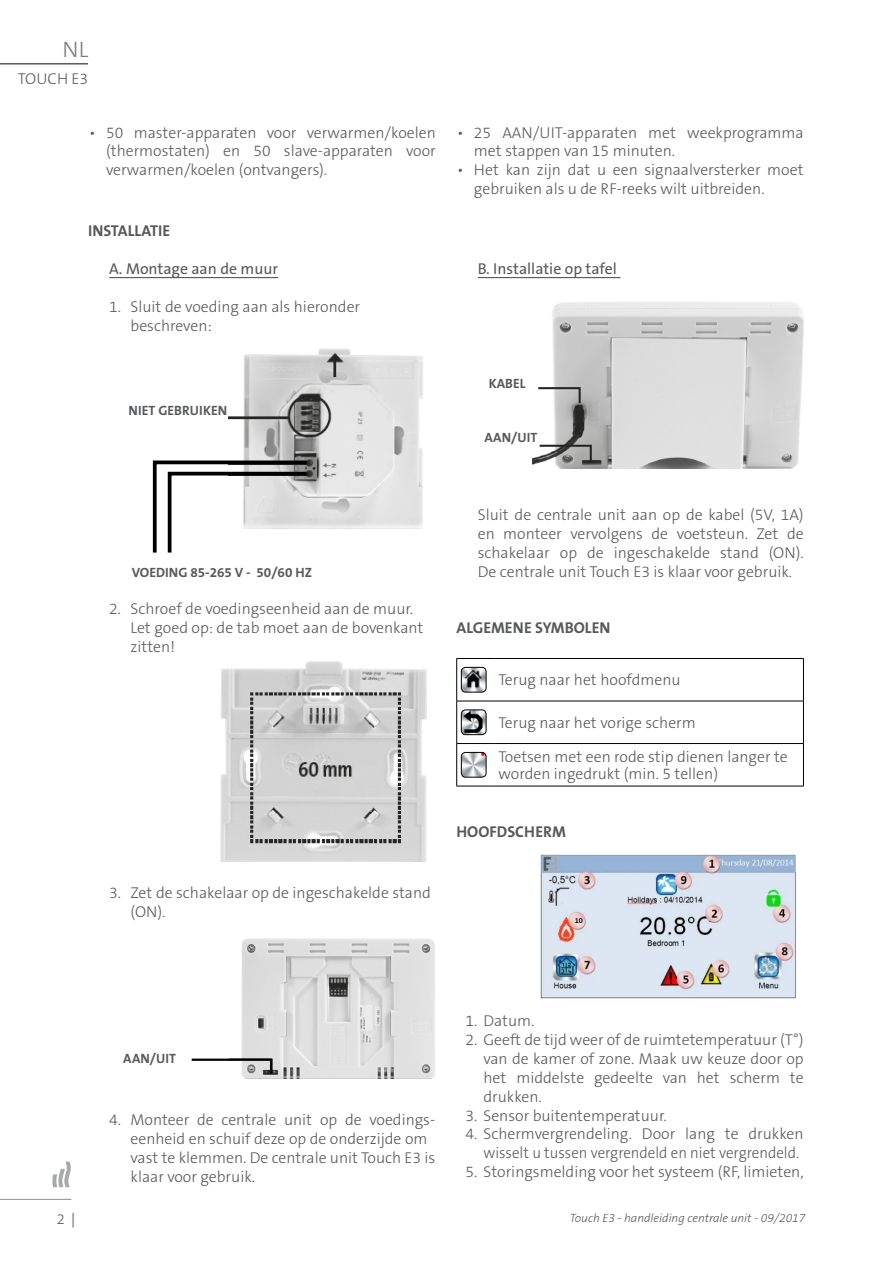
<style>
.page{position:relative;width:893px;height:1263px;background:#fff}
.page>*{position:absolute;margin:0;border:0;box-sizing:border-box;transform-origin:0 0}
.t1{font:300 22.5px "The Sans B3";color:#797a7d}
.t2{font:300 15.75px/18.9px "The Sans B3";color:#58595b}
.t3{font:700 15.75px "The Sans B7";color:#58595b}
.t4{font:15.75px "The Sans B5 Plain";color:#58595b}
.t5{font:300 14.7px "The Sans B3";color:#58595b}
.t6{font:700 13.5px "The Sans B7";color:#58595b}
.t7{font:italic 300 12px "The Sans B3";color:#58595b}
.s1{font-family:"The Sans B7";font-weight:700;color:#939598}
</style>
<div class="page">
<svg style="left:52px;top:1161px;width:19px;height:26px"></svg>
<hr style="left:0;top:1199px;width:71px;height:1px;background:#939598">
<hr style="left:109px;top:277px;width:169px;height:1px;background:#58595b">
<img style="left:228px;top:348px;width:195px;height:180px">
<svg style="left:152px;top:459px;width:159px;height:94px"></svg>
<img style="left:221px;top:661px;width:206px;height:201px">
<img style="left:241px;top:938px;width:194px;height:141px">
<svg style="left:191px;top:1057px;width:83px;height:19px"></svg>
<hr style="left:478px;top:277px;width:142px;height:1px;background:#58595b">
<img style="left:533px;top:302px;width:271px;height:167px">
<hr style="left:456px;top:658px;width:38px;height:1px;background:#000">
<hr style="left:456px;top:659px;width:1px;height:42px;background:#000">
<hr style="left:494px;top:658px;width:310px;height:1px;background:#000">
<hr style="left:803px;top:659px;width:1px;height:42px;background:#000">
<hr style="left:456px;top:701px;width:38px;height:1px;background:#000">
<hr style="left:456px;top:701px;width:1px;height:42px;background:#000">
<hr style="left:494px;top:701px;width:310px;height:1px;background:#000">
<hr style="left:803px;top:701px;width:1px;height:42px;background:#000">
<hr style="left:456px;top:743px;width:38px;height:1px;background:#000">
<hr style="left:456px;top:744px;width:1px;height:42px;background:#000">
<hr style="left:494px;top:743px;width:310px;height:1px;background:#000">
<hr style="left:803px;top:744px;width:1px;height:42px;background:#000">
<hr style="left:456px;top:786px;width:38px;height:1px;background:#000">
<hr style="left:494px;top:786px;width:310px;height:1px;background:#000">
<img style="left:461px;top:667px;width:25px;height:25px">
<div style="left:461px;top:667px;width:25px;height:25px;border:1px solid #000;border-radius:4px"></div>
<img style="left:461px;top:710px;width:25px;height:25px">
<div style="left:461px;top:709px;width:25px;height:26px;border:1px solid #000;border-radius:4px"></div>
<img style="left:461px;top:752px;width:25px;height:25px">
<div style="left:461px;top:752px;width:25px;height:25px;border:1px solid #000;border-radius:4px"></div>
<img style="left:540px;top:855px;width:255px;height:143px">
<hr style="left:0;top:63px;width:88px;height:2px;background:#58595b">
<h1 class="t1" style="left:63px;top:38px;width:27px">NL</h1>
<p class="t2" style="left:18px;top:70px;width:72px">TOUCH E3</p>
<p class="t2" style="left:106px;top:124px;width:331px;text-align:justify;text-indent:-17px">• 50 master-apparaten voor verwarmen/koelen (thermostaten) en 50 slave-apparaten voor verwarmen/koelen (ontvangers).</p>
<p class="t2" style="left:474px;top:124px;width:331px;text-indent:-17px">• 25 AAN/UIT-apparaten met weekprogramma met stappen van 15 minuten.</p>
<p class="t2" style="left:474px;top:162px;width:331px;text-indent:-17px">• Het kan zijn dat u een signaalversterker moet gebruiken als u de RF-reeks wilt uitbreiden.</p>
<p class="t3" style="left:88px;top:223px;width:84px">INSTALLATIE</p>
<p class="t4" style="left:109px;top:261px;width:170px">A. Montage aan de muur</p>
<p class="t2" style="left:131px;top:298px;width:231px;text-indent:-21px">1. Sluit de voeding aan als hieronder beschreven:</p>
<p class="t6" style="left:128px;top:404px;width:100px">NIET GEBRUIKEN</p>
<p class="t6" style="left:132px;top:565px;width:182px">VOEDING 85-265 V - 50/60 HZ</p>
<p class="t2" style="left:131px;top:601px;width:294px;text-indent:-21px">2. Schroef de voedingseenheid aan de muur.<br>Let goed op: de tab moet aan de bovenkant zitten!</p>
<p class="t2" style="left:131px;top:884px;width:302px;text-indent:-21px">3. Zet de schakelaar op de ingeschakelde stand (ON).</p>
<p class="t4" style="left:478px;top:261px;width:141px">B. Installatie op tafel</p>
<p class="t6" style="left:489px;top:377px;width:38px">KABEL</p>
<p class="t6" style="left:484px;top:430px;width:54px">AAN/UIT</p>
<p class="t2" style="left:478px;top:506px;width:327px;text-align:justify">Sluit de centrale unit aan op de kabel (5V, 1A) en monteer vervolgens de voetsteun. Zet de schakelaar op de ingeschakelde stand (ON).<br>De centrale unit Touch E3 is klaar voor gebruik.</p>
<p class="t3" style="left:456px;top:620px;width:156px">ALGEMENE SYMBOLEN</p>
<p class="t2" style="left:498px;top:671px;width:184px">Terug naar het hoofdmenu</p>
<p class="t2" style="left:498px;top:706px;width:291px;line-height:34.2px">Terug naar het vorige scherm<br>Toetsen met een rode stip dienen langer te</p>
<p class="t2" style="left:498px;top:765px;width:221px">worden ingedrukt (min. 5 tellen)</p>
<p class="t3" style="left:456px;top:823px;width:111px">HOOFDSCHERM</p>
<p class="t6" style="left:123px;top:1051px;width:54px">AAN/UIT</p>
<p class="t2" style="left:131px;top:1111px;width:306px;text-indent:-21px">4. Monteer de centrale unit op de voedings&shy;eenheid en schuif deze op de onderzijde om vast te klemmen. De centrale unit Touch E3 is klaar voor gebruik.</p>
<p class="t2" style="left:466px;top:1012px;width:70px">1. Datum.</p>
<p class="t2" style="left:483px;top:1031px;width:322px;text-align:justify;text-indent:-18px">2. Geeft de tijd weer of de ruimtetemperatuur (T°) van de kamer of zone. Maak uw keuze door op het middelste gedeelte van het scherm te drukken.</p>
<p class="t2" style="left:465px;top:1107px;width:203px">3. Sensor buitentemperatuur.</p>
<p class="t2" style="left:465px;top:1125px;width:340px;text-align:right">4. Schermvergrendeling. Door lang te drukken wisselt u tussen vergrendeld en niet vergrendeld.</p>
<p class="t2" style="left:466px;top:1163px;width:340px">5. Storingsmelding voor het systeem (RF, limieten,</p>
<p class="t5" style="left:57px;top:1211px;width:20px">2 <span class="s1">|</span></p>
<p class="t7" style="left:570px;top:1212px;width:237px">Touch E3 - handleiding centrale unit - 09/2017</p>
</div>
